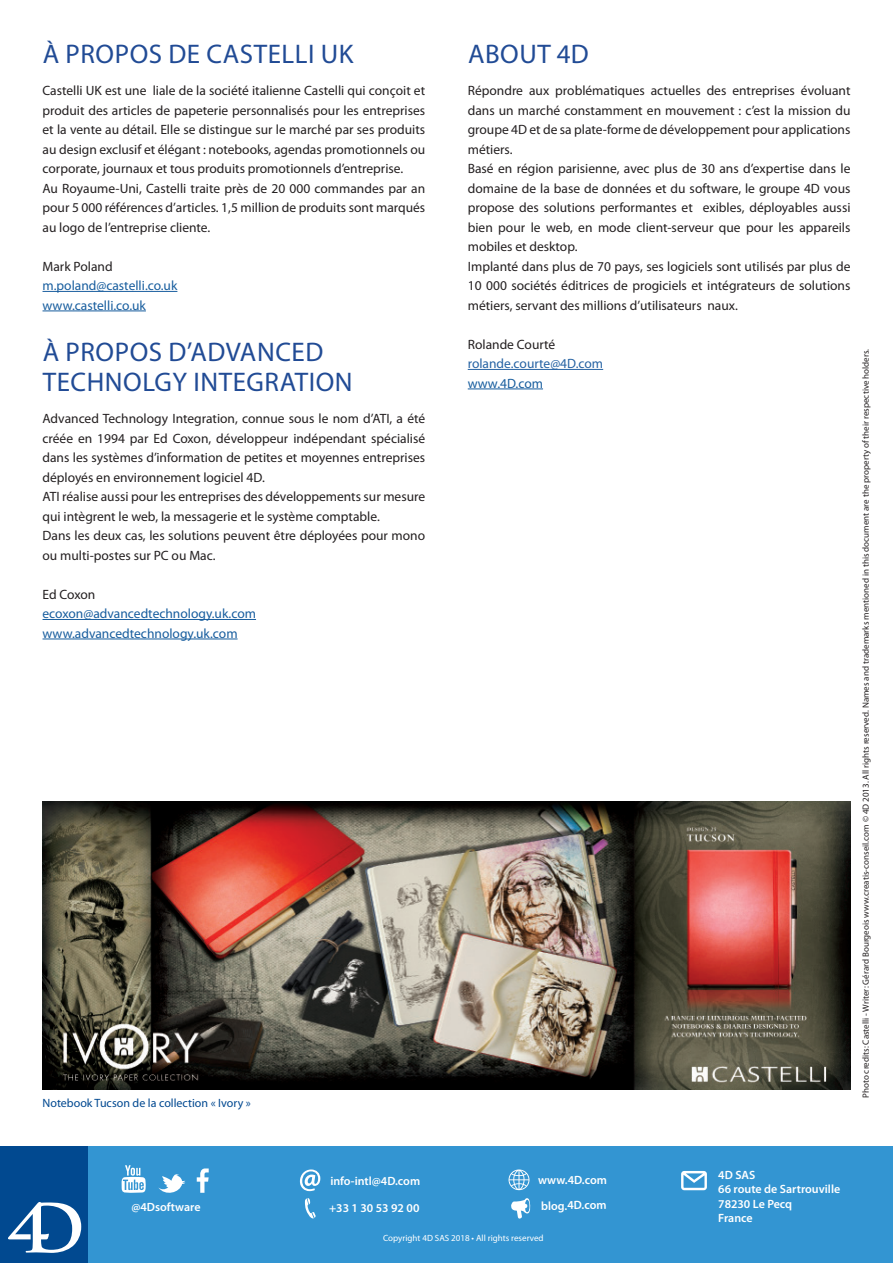
<style>
.page{position:relative;width:893px;height:1263px;background:#fff}
.page>*{position:absolute;margin:0;border:0;box-sizing:border-box;transform-origin:0 0}
.t1{font:27px/30px "Myriad Pro";letter-spacing:.02em;color:#214b95}
.t2{font:13.5px/19.5px "Myriad Pro";color:#231f20}
.t3{font:13.5px/19.5px "Myriad Pro";color:#175d9e}
.t4{font:13.5px "Myriad Pro";color:#2562a3}
.t5{font:600 12px/14.4px "Myriad Pro";color:#fff}
.t6{font:12px "Myriad Pro";color:#014890}
.t7{font:9px "Myriad Pro";color:#231f20}
.t8{font:9px "Myriad Pro";color:#fff}
</style>
<div class="page">
<hr style="left:43px;top:291px;width:134px;height:1px;background:#175d9e">
<hr style="left:43px;top:311px;width:103px;height:1px;background:#175d9e">
<hr style="left:43px;top:619px;width:213px;height:1px;background:#175d9e">
<hr style="left:43px;top:639px;width:195px;height:1px;background:#175d9e">
<hr style="left:468px;top:369px;width:135px;height:1px;background:#2562a3">
<hr style="left:468px;top:389px;width:75px;height:1px;background:#175d9e">
<img style="left:43px;top:801px;width:807px;height:289px">
<div style="left:6px;top:1146px;width:887px;height:117px;background:#3395d2"></div>
<div style="left:0;top:1146px;width:87px;height:117px;background:#014990"></div>
<svg style="left:8px;top:1202px;width:73px;height:51px"></svg>
<svg style="left:681px;top:1171px;width:26px;height:19px"></svg>
<svg style="left:300px;top:1169px;width:20px;height:22px"></svg>
<svg style="left:305px;top:1198px;width:11px;height:21px"></svg>
<svg style="left:509px;top:1169px;width:20px;height:21px"></svg>
<svg style="left:511px;top:1198px;width:20px;height:21px"></svg>
<svg style="left:158px;top:1174px;width:27px;height:19px"></svg>
<svg style="left:197px;top:1168px;width:12px;height:25px"></svg>
<svg style="left:121px;top:1165px;width:25px;height:28px"></svg>
<h1 class="t1" style="left:43px;top:38px;width:312px">À PROPOS DE CASTELLI UK</h1>
<p class="t2" style="left:43px;top:81px;width:384px">Castelli UK est une liale de la société italienne Castelli qui conçoit et produit des articles de papeterie personnalisés pour les entreprises et la vente au détail. Elle se distingue sur le marché par ses produits au design exclusif et élégant : notebooks, agendas promotionnels ou corporate, journaux et tous produits promotionnels d’entreprise.<br>Au Royaume-Uni, Castelli traite près de 20 000 commandes par an pour 5 000 références d’articles. 1,5 million de produits sont marqués au logo de l’entreprise cliente.</p>
<p class="t2" style="left:43px;top:256px;width:72px">Mark Poland</p>
<p class="t3" style="left:43px;top:275px;width:136px">m.poland@castelli.co.uk www.castelli.co.uk</p>
<h1 class="t1" style="left:43px;top:336px;width:311px">À PROPOS D’ADVANCED<br>TECHNOLGY INTEGRATION</h1>
<p class="t2" style="left:43px;top:409px;width:384px">Advanced Technology Integration, connue sous le nom d’ATI, a été créée en 1994 par Ed Coxon, développeur indépendant spécialisé dans les systèmes d’information de petites et moyennes entreprises déployés en environnement logiciel 4D.<br>ATI réalise aussi pour les entreprises des développements sur mesure qui intègrent le web, la messagerie et le système comptable.<br>Dans les deux cas, les solutions peuvent être déployées pour mono ou multi-postes sur PC ou Mac.</p>
<p class="t2" style="left:43px;top:584px;width:54px">Ed Coxon</p>
<p class="t3" style="left:43px;top:604px;width:215px">ecoxon@advancedtechnology.uk.com www.advancedtechnology.uk.com</p>
<p class="t6" style="left:43px;top:1095px;width:210px">Notebook Tucson de la collection « Ivory »</p>
<h1 class="t1" style="left:468px;top:38px;width:122px">ABOUT 4D</h1>
<p class="t2" style="left:468px;top:81px;width:384px">Répondre aux problématiques actuelles des entreprises évoluant dans un marché constamment en mouvement : c’est la mission du groupe 4D et de sa plate-forme de développement pour applications métiers.<br>Basé en région parisienne, avec plus de 30 ans d’expertise dans le domaine de la base de données et du software, le groupe 4D vous propose des solutions performantes et exibles, déployables aussi bien pour le web, en mode client-serveur que pour les appareils mobiles et desktop.<br>Implanté dans plus de 70 pays, ses logiciels sont utilisés par plus de 10 000 sociétés éditrices de progiciels et intégrateurs de solutions métiers, servant des millions d’utilisateurs naux.</p>
<p class="t2" style="left:468px;top:334px;width:89px">Rolande Courté</p>
<p class="t4" style="left:468px;top:355px;width:137px">rolande.courte@4D.com</p>
<p class="t3" style="left:468px;top:373px;width:77px">www.4D.com</p>
<p class="t7" style="left:860px;top:1098px;width:751px;rotate:-90deg">Photo credits: Castelli - Writer: Gérard Bourgeois www.creatis-conseil.com © 4D 2013. All rights reserved. Names and trademarks mentioned in this document are the property of their respective holders.</p>
<p class="t5" style="left:330px;top:1173px;width:91px">info-intl@4D.com</p>
<p class="t5" style="left:329px;top:1200px;width:92px">+33 1 30 53 92 00</p>
<p class="t5" style="left:538px;top:1173px;width:70px">www.4D.com</p>
<p class="t5" style="left:131px;top:1200px;width:71px">@4Dsoftware</p>
<p class="t5" style="left:541px;top:1198px;width:67px;rotate:-1deg">blog.4D.com</p>
<p class="t8" style="left:383px;top:1232px;width:162px">Copyright 4D SAS 2018 • All rights reserved</p>
<p class="t5" style="left:718px;top:1167px;width:124px">4D SAS<br>66 route de Sartrouville<br>78230 Le Pecq<br>France</p>
</div>
